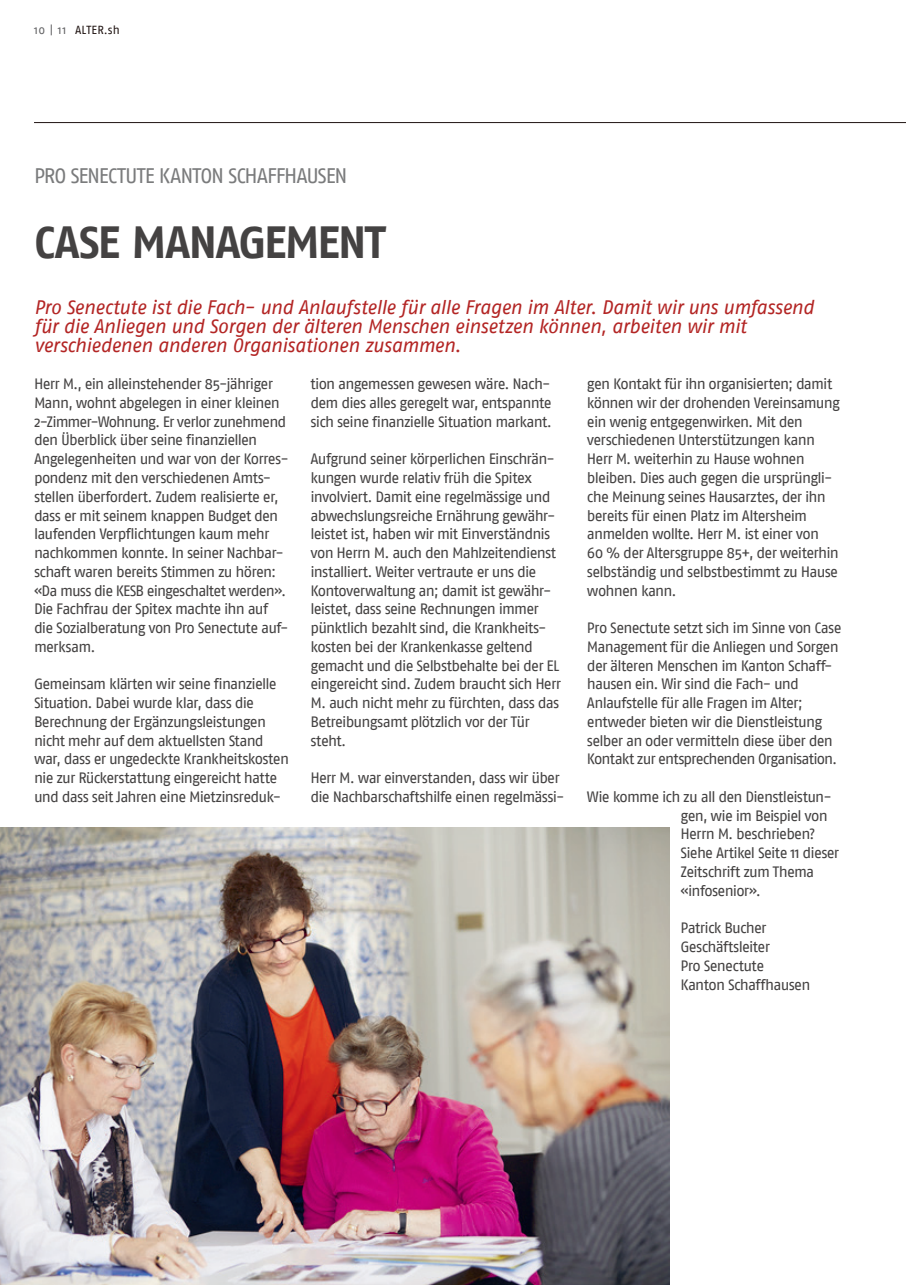
<style>
.page{position:relative;width:906px;height:1285px;background:#fff}
.page>*{position:absolute;margin:0;border:0;box-sizing:border-box;transform-origin:0 0}
.t1{font:700 45px "Fago No";letter-spacing:-.035em;color:#444242}
.t2{font:21px "Fago No";letter-spacing:-.05em;color:#7a7b7c}
.t3{font:italic 19.5px/18.8px "Fago No";letter-spacing:-.025em;color:#b32524}
.t4{font:15px/18.8px "Fago No";letter-spacing:-.055em;color:#444242}
.t5{font:11.7px "Fago No";letter-spacing:.02em;color:#201412}
.s1{color:#636365}
</style>
<div class="page">
<img style="left:0;top:827px;width:669px;height:457px">
<hr style="left:34px;top:122px;width:872px;height:1px;background:#201412">
<p class="t5" style="left:34px;top:23px;width:87px"><span class="s1">10 | 11</span> ALTER.sh</p>
<h2 class="t2" style="left:34px;top:163px;width:315px">PRO SENECTUTE KANTON SCHAFFHAUSEN</h2>
<h1 class="t1" style="left:34px;top:216px;width:353px">CASE MANAGEMENT</h1>
<h3 class="t3" style="left:34px;top:298px;width:781px">Pro Senectute ist die Fach- und Anlaufstelle für alle Fragen im Alter. Damit wir uns umfassend für die Anliegen und Sorgen der älteren Menschen einsetzen können, arbeiten wir mit verschiedenen anderen Organisationen zusammen.</h3>
<p class="t4" style="left:34px;top:374px;width:256px">Herr M., ein alleinstehender 85-jähriger Mann, wohnt abgelegen in einer kleinen 2-Zimmer-Wohnung. Er verlor zunehmend den Überblick über seine finanziellen Angelegenheiten und war von der Korres&shy;pondenz mit den verschiedenen Amts&shy;stellen überfordert. Zudem realisierte er, dass er mit seinem knappen Budget den laufenden Verpflichtungen kaum mehr nachkommen konnte. In seiner Nachbar&shy;schaft waren bereits Stimmen zu hören: «Da muss die KESB eingeschaltet werden».<br>Die Fachfrau der Spitex machte ihn auf die Sozialberatung von Pro Senectute auf&shy;merksam.</p>
<p class="t4" style="left:34px;top:674px;width:257px">Gemeinsam klärten wir seine finanzielle Situation. Dabei wurde klar, dass die Berechnung der Ergänzungsleistungen nicht mehr auf dem aktuellsten Stand war, dass er ungedeckte Krankheitskosten nie zur Rückerstattung eingereicht hatte und dass seit Jahren eine Mietzinsreduk-</p>
<p class="t4" style="left:310px;top:374px;width:243px;text-align:justify">tion angemessen gewesen wäre. Nach&shy;dem dies alles geregelt war, entspannte sich seine finanzielle Situation markant.</p>
<p class="t4" style="left:310px;top:449px;width:252px">Aufgrund seiner körperlichen Einschrän&shy;kungen wurde relativ früh die Spitex involviert. Damit eine regelmässige und abwechslungsreiche Ernährung gewähr&shy;leistet ist, haben wir mit Einverständnis von Herrn M. auch den Mahlzeitendienst installiert. Weiter vertraute er uns die Kontoverwaltung an; damit ist gewähr&shy;leistet, dass seine Rechnungen immer pünktlich bezahlt sind, die Krankheits&shy;kosten bei der Krankenkasse geltend gemacht und die Selbstbehalte bei der EL eingereicht sind. Zudem braucht sich Herr M. auch nicht mehr zu fürchten, dass das Betreibungsamt plötzlich vor der Tür steht.</p>
<p class="t4" style="left:310px;top:768px;width:256px">Herr M. war einverstanden, dass wir über die Nachbarschaftshilfe einen regelmässi-</p>
<p class="t4" style="left:587px;top:374px;width:254px">gen Kontakt für ihn organisierten; damit können wir der drohenden Vereinsamung ein wenig entgegenwirken. Mit den verschiedenen Unterstützungen kann Herr M. weiterhin zu Hause wohnen bleiben. Dies auch gegen die ursprüngli&shy;che Meinung seines Hausarztes, der ihn bereits für einen Platz im Altersheim anmelden wollte. Herr M. ist einer von<br>60 % der Altersgruppe 85+, der weiterhin selbständig und selbstbestimmt zu Hause wohnen kann.</p>
<p class="t4" style="left:587px;top:618px;width:256px">Pro Senectute setzt sich im Sinne von Case Management für die Anliegen und Sorgen der älteren Menschen im Kanton Schaff&shy;hausen ein. Wir sind die Fach- und Anlaufstelle für alle Fragen im Alter; entweder bieten wir die Dienstleistung selber an oder vermitteln diese über den Kontakt zur entsprechenden Organisation.</p>
<p class="t4" style="left:680px;top:787px;width:160px;text-indent:-94px">Wie komme ich zu all den Dienstleistun&shy;gen, wie im Beispiel von<br>Herrn M. beschrieben?<br>Siehe Artikel Seite 11 dieser<br>Zeitschrift zum Thema «infosenior».</p>
<p class="t4" style="left:680px;top:918px;width:131px">Patrick Bucher<br>Geschäftsleiter<br>Pro Senectute<br>Kanton Schaffhausen</p>
</div>
